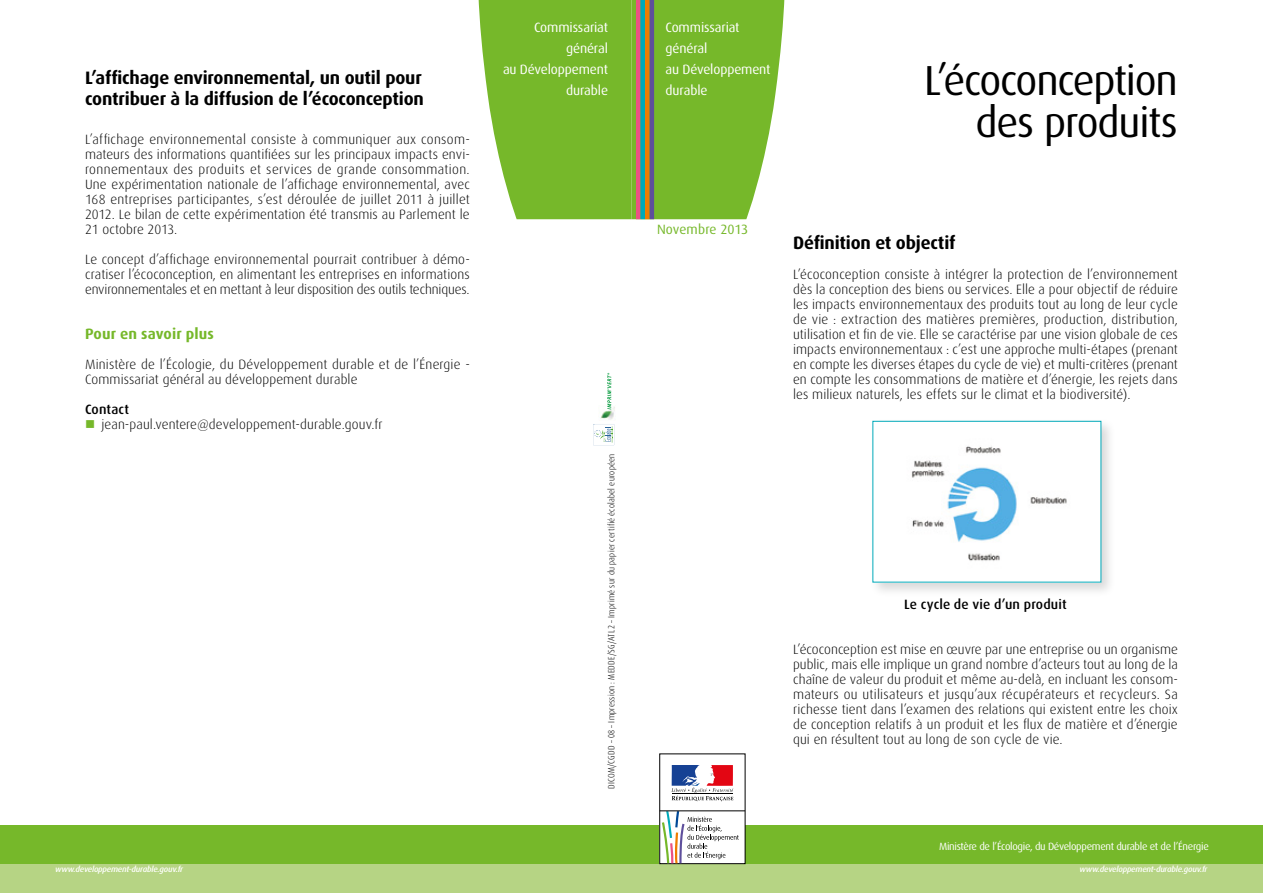
<style>
.page{position:relative;width:1263px;height:893px;background:#fff}
.page>*{position:absolute;margin:0;border:0;box-sizing:border-box;transform-origin:0 0}
.t1{font:42px/42px "Dax OT";letter-spacing:-.03em;color:#000;text-align:right}
.t2{font:700 18px/21px "Dax";letter-spacing:-.01em;color:#000}
.t3{font:700 15px "Dax";letter-spacing:.01em;color:#76b82a}
.t4{font:300 13.5px/15px "Dax OT";letter-spacing:.005em;color:#000;text-align:justify}
.t5{font:300 13.5px/15px "Dax";letter-spacing:.01em;color:#000}
.t6{font:13.5px/21px "Dax";letter-spacing:-.01em;color:#fff}
.t7{font:500 13.5px "Dax OT";letter-spacing:.01em;color:#000}
.t8{font:13.5px "Dax";letter-spacing:-.005em;color:#76b82a}
.t9{font:500 13.5px "Dax";letter-spacing:.01em;color:#000}
.t10{font:10.5px "Dax OT";letter-spacing:-.03em;color:#fff}
.t11{font:300 condensed 9px "Dax OT";letter-spacing:.03em;color:#000}
.t12{font:italic 500 8.25px "Dax";letter-spacing:-.025em;color:#fff}
</style>
<div class="page">
<div style="left:0;top:863px;width:1263px;height:30px;background:#b6d484"></div>
<div style="left:0;top:825px;width:1263px;height:38px;background:#76b82a"></div>
<svg style="left:478px;top:0;width:306px;height:219px;background:#83ba42"></svg>
<svg style="left:593px;top:424px;width:21px;height:21px"></svg>
<img style="left:600px;top:405px;width:15px;height:15px">
<svg style="left:607px;top:373px;width:4px;height:36px"></svg>
<div style="left:660px;top:754px;width:85px;height:110px;background:#fff"></div>
<div style="left:659px;top:753px;width:86px;height:111px;border:1px solid #000"></div>
<svg style="left:671px;top:765px;width:62px;height:36px"></svg>
<hr style="left:660px;top:810px;width:85px;height:1px;background:#000">
<svg style="left:662px;top:811px;width:77px;height:52px"></svg>
<div style="left:869px;top:418px;width:247px;height:179px;background:#000;opacity:.15"></div>
<img style="left:875px;top:423px;width:224px;height:157px">
<h2 class="t2" style="left:85px;top:67px;width:340px">L’affichage environnemental, un outil pour contribuer à la diffusion de l’écoconception</h2>
<p class="t4" style="left:85px;top:132px;width:386px">L’affichage environnemental consiste à communiquer aux consom&shy;mateurs des informations quantifiées sur les principaux impacts envi&shy;ronnementaux des produits et services de grande consommation.<br>Une expérimentation nationale de l’affichage environnemental, avec 168 entreprises participantes, s’est déroulée de juillet 2011 à juillet 2012. Le bilan de cette expérimentation été transmis au Parlement le 21 octobre 2013.</p>
<p class="t4" style="left:85px;top:252px;width:386px">Le concept d’affichage environnemental pourrait contribuer à démo&shy;cratiser l’écoconception, en alimentant les entreprises en informations environnementales et en mettant à leur disposition des outils techniques.</p>
<p class="t3" style="left:85px;top:325px;width:130px">Pour en savoir plus</p>
<p class="t5" style="left:85px;top:357px;width:386px">Ministère de l’écologie, du développement durable et de l’énergie - commissariat général au développement durable</p>
<p class="t9" style="left:85px;top:402px;width:46px">Contact</p>
<p class="t5" style="left:102px;top:417px;width:283px">jean-paul.ventere@developpement-durable.gouv.fr</p>
<p class="t6" style="left:503px;top:17px;width:107px;text-align:right">Commissariat général<br>au Développement durable</p>
<p class="t11" style="left:606px;top:789px;width:337px;rotate:-90deg">DICOM/CGDD – 08 – Impression : MEDDE/SG/ATL2 – Imprimé sur du papier certifié écolabel européen</p>
<p class="t6" style="left:665px;top:17px;width:107px">Commissariat général<br>au Développement durable</p>
<h1 class="t1" style="left:924px;top:60px;width:255px">L’écoconception des produits</h1>
<p class="t8" style="left:657px;top:222px;width:93px">Novembre 2013</p>
<h2 class="t2" style="left:793px;top:232px;width:164px">Définition et objectif</h2>
<p class="t4" style="left:793px;top:267px;width:386px">L’écoconception consiste à intégrer la protection de l’environnement dès la conception des biens ou services. Elle a pour objectif de réduire les impacts environnementaux des produits tout au long de leur cycle de vie : extraction des matières premières, production, distribution, utilisation et fin de vie. Elle se caractérise par une vision globale de ces impacts environnementaux : c’est une approche multi-étapes (prenant en compte les diverses étapes du cycle de vie) et multi-critères (prenant en compte les consommations de matière et d’énergie, les rejets dans les milieux naturels, les effets sur le climat et la biodiversité).</p>
<p class="t7" style="left:904px;top:597px;width:164px">Le cycle de vie d’un produit</p>
<p class="t4" style="left:793px;top:642px;width:386px">L’écoconception est mise en œuvre par une entreprise ou un organisme public, mais elle implique un grand nombre d’acteurs tout au long de la chaîne de valeur du produit et même au-delà, en incluant les consom&shy;mateurs ou utilisateurs et jusqu’aux récupérateurs et recycleurs. Sa richesse tient dans l’examen des relations qui existent entre les choix de conception relatifs à un produit et les flux de matière et d’énergie qui en résultent tout au long de son cycle de vie.</p>
<p class="t10" style="left:939px;top:840px;width:271px">Ministère de l’Écologie, du Développement durable et de l’Énergie</p>
<p class="t12" style="left:55px;top:864px;width:129px">www.developpement-durable.gouv.fr</p>
<p class="t12" style="left:1080px;top:864px;width:129px">www.developpement-durable.gouv.fr</p>
</div>
